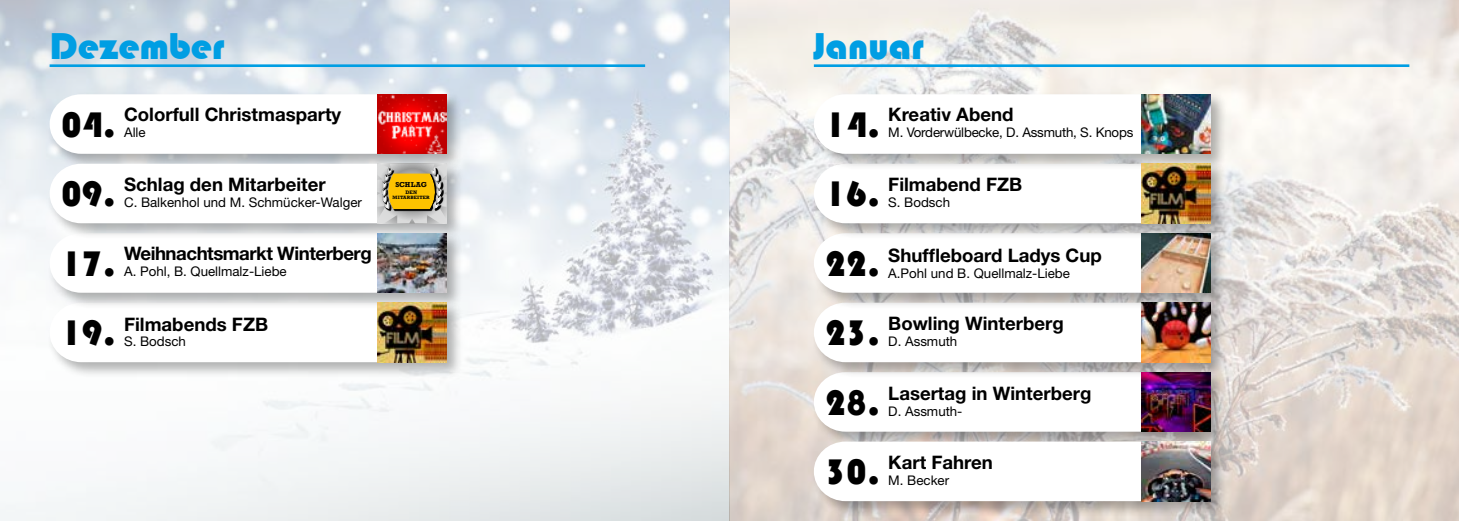
<style>
.page{position:relative;width:1459px;height:521px;background:#fff}
.page>*{position:absolute;margin:0;border:0;box-sizing:border-box;transform-origin:0 0}
.t1{font:38.5px "Bauhaus 93";letter-spacing:-.01em;color:#009ee3}
.t2{font:700 18.55px "Helvetica Neue";color:#000}
.t3{font:700 18.55px "Helvetica Neue";letter-spacing:-.025em;color:#000}
.t4{font:13.3px "Helvetica Neue";color:#000}
.t5{font:700 7.35px "Rockwell";letter-spacing:.005em;color:#000}
.t6{font:700 5.08px "Rockwell";color:#000}
.t7{font:700 4.9px "Rockwell";letter-spacing:.03em;color:#000}
.s1{font-family:"Bauhaus 93";font-weight:400;font-size:36.57px}
</style>
<div class="page">
<img style="left:0;top:0;width:1458px;height:521px">
<div style="left:812px;top:369px;width:415px;height:79px;background:#000;opacity:.3"></div>
<svg style="left:814px;top:379px;width:327px;height:53px"></svg>
<div style="left:812px;top:300px;width:415px;height:79px;background:#000;opacity:.3"></div>
<svg style="left:814px;top:309px;width:327px;height:53px"></svg>
<div style="left:812px;top:231px;width:415px;height:78px;background:#000;opacity:.3"></div>
<svg style="left:814px;top:240px;width:327px;height:53px"></svg>
<div style="left:812px;top:161px;width:415px;height:79px;background:#000;opacity:.3"></div>
<svg style="left:814px;top:170px;width:327px;height:53px"></svg>
<div style="left:812px;top:92px;width:415px;height:78px;background:#000;opacity:.3"></div>
<svg style="left:814px;top:94px;width:327px;height:60px"></svg>
<hr style="left:814px;top:64px;width:595px;height:3px;background:#009ee3">
<div style="left:812px;top:439px;width:415px;height:79px;background:#000;opacity:.3"></div>
<svg style="left:814px;top:441px;width:327px;height:60px"></svg>
<div style="left:48px;top:300px;width:415px;height:79px;background:#000;opacity:.3"></div>
<svg style="left:50px;top:309px;width:327px;height:53px"></svg>
<div style="left:48px;top:231px;width:415px;height:78px;background:#000;opacity:.3"></div>
<svg style="left:50px;top:240px;width:327px;height:53px"></svg>
<div style="left:48px;top:92px;width:415px;height:78px;background:#000;opacity:.3"></div>
<svg style="left:50px;top:94px;width:327px;height:60px"></svg>
<div style="left:48px;top:161px;width:415px;height:79px;background:#000;opacity:.3"></div>
<hr style="left:50px;top:64px;width:595px;height:3px;background:#009ee3">
<svg style="left:50px;top:164px;width:396px;height:59px"></svg>
<div style="left:380px;top:167px;width:62px;height:42px;background:#fff;opacity:.47"></div>
<div style="left:382px;top:167px;width:61px;height:42px;background:#000;opacity:.46"></div>
<img style="left:377px;top:303px;width:69px;height:59px">
<img style="left:1141px;top:94px;width:69px;height:60px">
<img style="left:1141px;top:164px;width:69px;height:59px">
<img style="left:1141px;top:233px;width:69px;height:60px">
<img style="left:1141px;top:303px;width:69px;height:59px">
<img style="left:377px;top:233px;width:69px;height:60px">
<img style="left:377px;top:94px;width:69px;height:60px">
<img style="left:1141px;top:372px;width:69px;height:60px">
<img style="left:1141px;top:441px;width:69px;height:60px">
<h1 class="t1" style="left:50px;top:25px;width:176px">Dezember</h1>
<h1 class="t1" style="left:814px;top:25px;width:111px">Januar</h1>
<p class="t2" style="left:61px;top:103px;width:282px"><span class="s1">04.</span> Colorfull Christmasparty</p>
<p class="t4" style="left:124px;top:125px;width:23px">Alle</p>
<p class="t2" style="left:61px;top:173px;width:266px"><span class="s1">09.</span> Schlag den Mitarbeiter</p>
<p class="t4" style="left:124px;top:194px;width:239px">C. Balkenhol und M. Schmücker-Walger</p>
<p class="t5" style="left:395px;top:180px;width:33px">SCHLAG</p>
<p class="t6" style="left:405px;top:189px;width:13px">DEN</p>
<p class="t7" style="left:392px;top:195px;width:39px">MITARBEITER</p>
<p class="t2" style="left:825px;top:103px;width:190px"><span class="s1">14.</span> Kreativ Abend</p>
<p class="t4" style="left:888px;top:125px;width:246px">M. Vorderwülbecke, D. Assmuth, S. Knops</p>
<p class="t2" style="left:825px;top:173px;width:199px"><span class="s1">16.</span> Filmabend FZB</p>
<p class="t4" style="left:888px;top:194px;width:63px">S. Bodsch</p>
<p class="t3" style="left:61px;top:242px;width:312px"><span class="s1">17.</span> Weihnachtsmarkt Winterberg</p>
<p class="t4" style="left:124px;top:264px;width:164px">A. Pohl, B. Quellmalz-Liebe</p>
<p class="t2" style="left:825px;top:244px;width:278px"><span class="s1">22.</span> Shuffleboard Ladys Cup</p>
<p class="t4" style="left:888px;top:266px;width:183px">A.Pohl und B. Quellmalz-Liebe</p>
<p class="t2" style="left:61px;top:312px;width:209px"><span class="s1">19.</span> Filmabends FZB</p>
<p class="t4" style="left:124px;top:334px;width:63px">S. Bodsch</p>
<p class="t2" style="left:825px;top:312px;width:240px"><span class="s1">23.</span> Bowling Winterberg</p>
<p class="t4" style="left:888px;top:333px;width:71px">D. Assmuth</p>
<p class="t2" style="left:825px;top:382px;width:268px"><span class="s1">28.</span> Lasertag in Winterberg</p>
<p class="t4" style="left:888px;top:403px;width:76px">D. Assmuth-</p>
<p class="t2" style="left:825px;top:451px;width:169px"><span class="s1">30.</span> Kart Fahren</p>
<p class="t4" style="left:888px;top:473px;width:62px">M. Becker</p>
</div>
